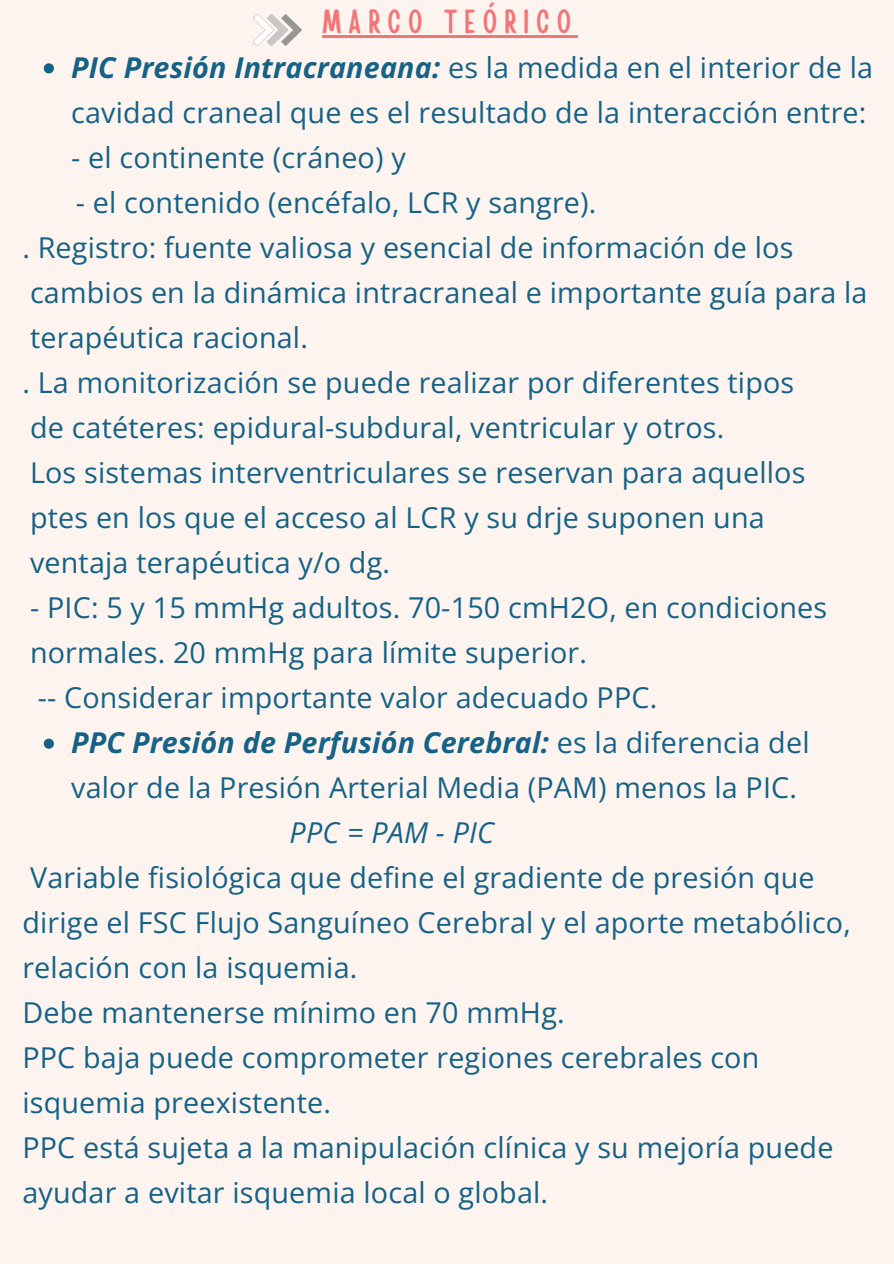
<style>
.page{position:relative;width:894px;height:1264px;background:#fff}
.page>*{position:absolute;margin:0;border:0;box-sizing:border-box;transform-origin:0 0}
.t1{font:33.15px "Handy Casual Condensed";letter-spacing:.215em;color:#ef7777}
.t2{font:28.65px/45px "Open Sans";letter-spacing:.005em;color:#156286}
.t3{font:italic 28.65px "Open Sans";letter-spacing:.005em;color:#156286}
.s1{font-weight:700;font-style:italic}
</style>
<div class="page">
<div style="left:0;top:0;width:893px;height:1263px;background:#fdf4ef"></div>
<hr style="left:322px;top:35px;width:256px;height:2px;background:#ef7777">
<svg style="left:44px;top:63px;width:10px;height:10px"></svg>
<svg style="left:44px;top:738px;width:10px;height:10px"></svg>
<img style="left:254px;top:14px;width:47px;height:32px">
<p class="t1" style="left:322px;top:0;width:250px">MARCO TEÓRICO</p>
<p class="t2" style="left:71px;top:44px;width:803px"><span class="s1">PIC Presión Intracraneana:</span> es la medida en el interior de la cavidad craneal que es el resultado de la interacción entre:</p>
<p class="t2" style="left:71px;top:134px;width:336px">- el continente (cráneo) y</p>
<p class="t2" style="left:22px;top:179px;width:846px;text-indent:53px">- el contenido (encéfalo, LCR y sangre).<br>. Registro: fuente valiosa y esencial de información de los cambios en la dinámica intracraneal e importante guía para la terapéutica racional.<br>. La monitorización se puede realizar por diferentes tipos<br>de catéteres: epidural-subdural, ventricular y otros.<br>Los sistemas interventriculares se reservan para aquellos<br>ptes en los que el acceso al LCR y su drje suponen una<br>ventaja terapéutica y/o dg.</p>
<p class="t2" style="left:30px;top:584px;width:798px">- PIC: 5 y 15 mmHg adultos. 70-150 cmH2O, en condiciones normales. 20 mmHg para límite superior.<br>-- Considerar importante valor adecuado PPC.</p>
<p class="t2" style="left:71px;top:719px;width:739px"><span class="s1">PPC Presión de Perfusión Cerebral:</span> es la diferencia del valor de la Presión Arterial Media (PAM) menos la PIC.</p>
<p class="t3" style="left:289px;top:812px;width:206px">PPC = PAM - PIC</p>
<p class="t2" style="left:22px;top:854px;width:829px">Variable fisiológica que define el gradiente de presión que dirige el FSC Flujo Sanguíneo Cerebral y el aporte metabólico, relación con la isquemia.<br>Debe mantenerse mínimo en 70 mmHg.<br>PPC baja puede comprometer regiones cerebrales con isquemia preexistente.<br>PPC está sujeta a la manipulación clínica y su mejoría puede ayudar a evitar isquemia local o global.</p>
</div>
